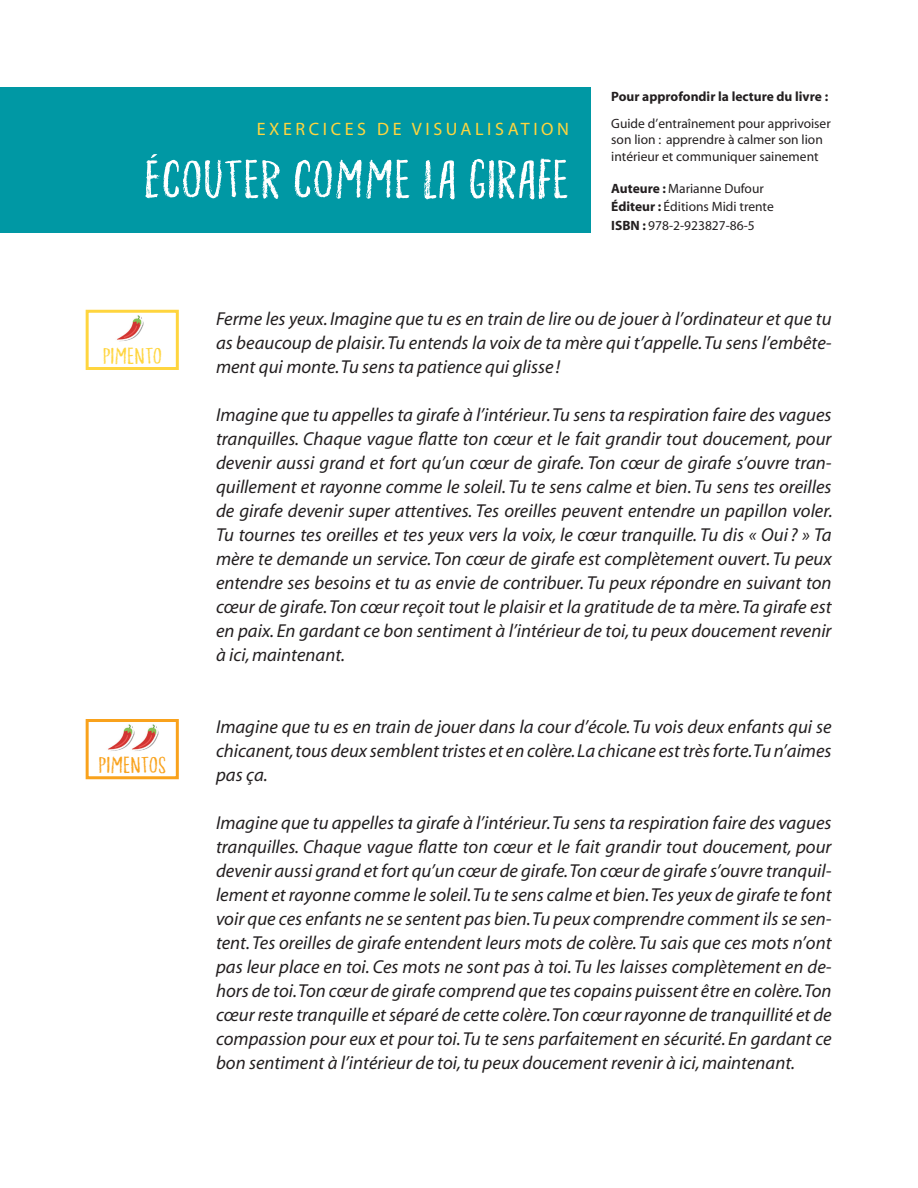
<style>
.page{position:relative;width:918px;height:1188px;background:#fff}
.page>*{position:absolute;margin:0;border:0;box-sizing:border-box;transform-origin:0 0}
.t1{font:42px "Ordinary Guy DEMO";color:#fff;scale:1.25 1}
.t2{font:italic 18.75px/24px "Myriad";color:#231f20;text-align:justify}
.t3{font:18px "Myriad";letter-spacing:.2em;color:#ffd53e}
.t4{font:18px "Ordinary Guy DEMO";color:#f9a21c;scale:1.25 1}
.t5{font:18px "Ordinary Guy DEMO";color:#ffd53e;scale:1.25 1}
.t6{font:13.5px/16.2px "Myriad";color:#231f20}
.t7{font:700 13.5px "Myriad";color:#231f20}
.s1{font-weight:700}
</style>
<div class="page">
<div style="left:86px;top:310px;width:93px;height:60px;border:3px solid #ffd53e"></div>
<img style="left:117px;top:315px;width:27px;height:27px">
<div style="left:86px;top:719px;width:93px;height:60px;border:3px solid #f9a21c"></div>
<img style="left:108px;top:724px;width:21px;height:27px">
<img style="left:129px;top:724px;width:30px;height:27px">
<div style="left:0;top:87px;width:591px;height:146px;background:#0098a4"></div>
<p class="t3" style="left:257px;top:120px;width:314px">EXERCICES DE VISUALISATION</p>
<p class="t1" style="left:143px;top:152px;width:342px">ÉCOUTER COMME LA GIRAFE</p>
<p class="t7" style="left:611px;top:90px;width:218px">Pour approfondir la lecture du livre :</p>
<p class="t6" style="left:611px;top:116px;width:221px">Guide d’entraînement pour apprivoiser son lion : apprendre à calmer son lion intérieur et communiquer sainement</p>
<p class="t6" style="left:611px;top:181px;width:154px"><span class="s1">Auteure :</span> Marianne Dufour</p>
<p class="t6" style="left:611px;top:199px;width:164px"><span class="s1">Éditeur :</span> Éditions Midi trente</p>
<p class="t6" style="left:611px;top:218px;width:145px"><span class="s1">ISBN :</span> 978-2-923827-86-5</p>
<p class="t5" style="left:103px;top:344px;width:49px">PIMENTO</p>
<p class="t4" style="left:99px;top:753px;width:56px">PIMENTOS</p>
<p class="t2" style="left:216px;top:307px;width:617px">Ferme les yeux. Imagine que tu es en train de lire ou de jouer à l’ordinateur et que tu as beaucoup de plaisir. Tu entends la voix de ta mère qui t’appelle. Tu sens l’embête&shy;ment qui monte. Tu sens ta patience qui glisse !</p>
<p class="t2" style="left:216px;top:403px;width:618px">Imagine que tu appelles ta girafe à l’intérieur. Tu sens ta respiration faire des vagues tranquilles. Chaque vague flatte ton cœur et le fait grandir tout doucement, pour devenir aussi grand et fort qu’un cœur de girafe. Ton cœur de girafe s’ouvre tran&shy;quillement et rayonne comme le soleil. Tu te sens calme et bien. Tu sens tes oreilles de girafe devenir super attentives. Tes oreilles peuvent entendre un papillon voler.<br>Tu tournes tes oreilles et tes yeux vers la voix, le cœur tranquille. Tu dis « Oui? » Ta mère te demande un service. Ton cœur de girafe est complètement ouvert. Tu peux entendre ses besoins et tu as envie de contribuer. Tu peux répondre en suivant ton cœur de girafe. Ton cœur reçoit tout le plaisir et la gratitude de ta mère. Ta girafe est en paix. En gardant ce bon sentiment à l’intérieur de toi, tu peux doucement revenir à ici, maintenant.</p>
<p class="t2" style="left:216px;top:715px;width:617px">Imagine que tu es en train de jouer dans la cour d’école. Tu vois deux enfants qui se chicanent, tous deux semblent tristes et en colère. La chicane est très forte. Tu n’aimes pas ça.</p>
<p class="t2" style="left:216px;top:811px;width:617px">Imagine que tu appelles ta girafe à l’intérieur. Tu sens ta respiration faire des vagues tranquilles. Chaque vague flatte ton cœur et le fait grandir tout doucement, pour devenir aussi grand et fort qu’un cœur de girafe. Ton cœur de girafe s’ouvre tranquil&shy;lement et rayonne comme le soleil. Tu te sens calme et bien. Tes yeux de girafe te font voir que ces enfants ne se sentent pas bien. Tu peux comprendre comment ils se sen&shy;tent. Tes oreilles de girafe entendent leurs mots de colère. Tu sais que ces mots n’ont pas leur place en toi. Ces mots ne sont pas à toi. Tu les laisses complètement en de&shy;hors de toi. Ton cœur de girafe comprend que tes copains puissent être en colère. Ton cœur reste tranquille et séparé de cette colère. Ton cœur rayonne de tranquillité et de compassion pour eux et pour toi. Tu te sens parfaitement en sécurité. En gardant ce bon sentiment à l’intérieur de toi, tu peux doucement revenir à ici, maintenant.</p>
</div>
